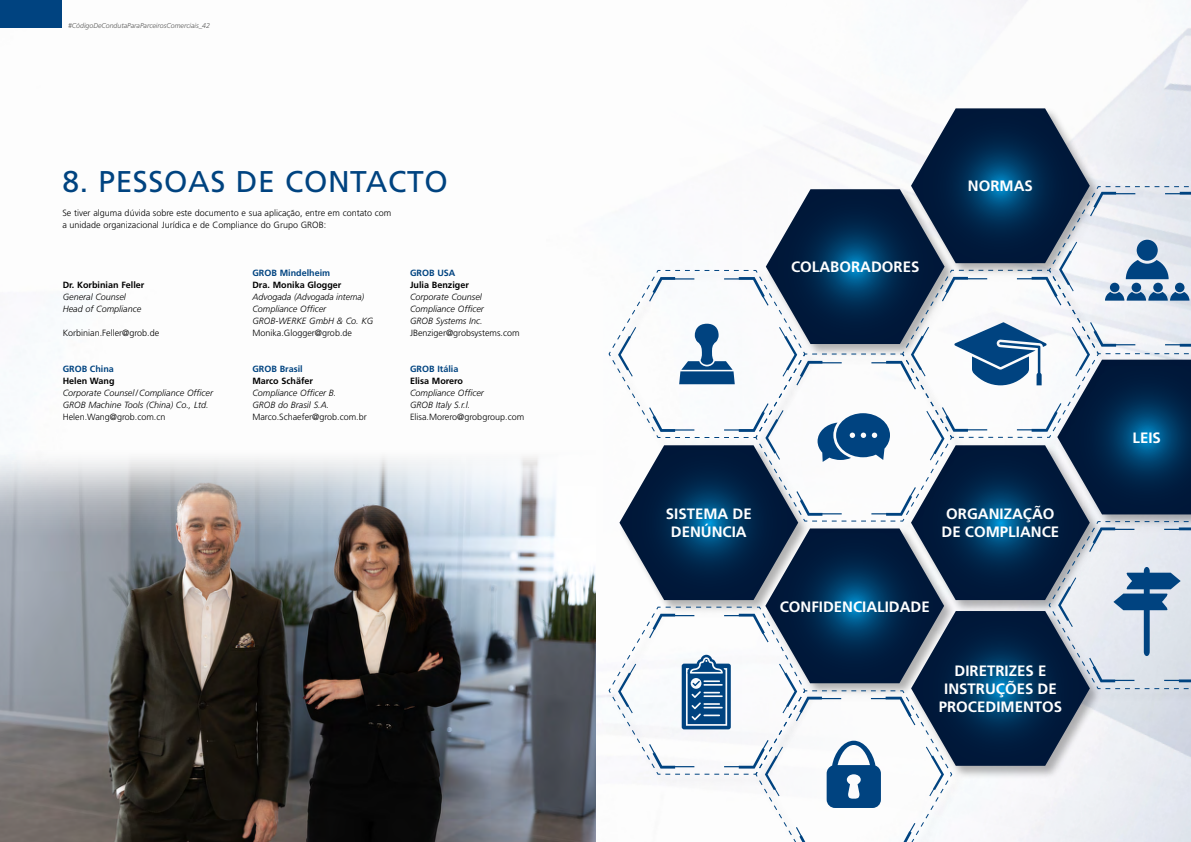
<style>
.page{position:relative;width:1191px;height:842px;background:#fff}
.page>*{position:absolute;margin:0;border:0;box-sizing:border-box;transform-origin:0 0}
.Headline{font:30px "Frutiger LT Pro";letter-spacing:.02em;color:#004380}
._03b_Grundtext_Versalien_blau_12pt{font:700 15px/18px "Frutiger LT Pro";color:#fff;text-align:center}
._02a_Subhead_Blau{font:italic 300 9px/12px "Frutiger LT Pro";color:#000}
._02a_Subhead_Blau-2{font:300 9px/12px "Frutiger LT Pro";color:#000}
._03b_Grundtext_Versalien_blau_12pt-2{font:italic 300 7px "Frutiger LT Pro";color:#575756}
.s1{font-weight:700;font-style:normal}
.s2{font-weight:700;font-style:normal;color:#004380}
.s3{font-style:normal}
</style>
<div class="page">
<img style="left:19px;top:0;width:1172px;height:842px">
<div style="left:0;top:0;width:62px;height:28px;background:#004380"></div>
<svg style="left:608px;top:108px;width:583px;height:734px"></svg>
<div style="left:1175px;top:283px;width:9px;height:9px;background:#004380;border-radius:50%"></div>
<img style="left:0;top:451px;width:595px;height:391px">
<p class="_03b_Grundtext_Versalien_blau_12pt-2" style="left:68px;top:22px;width:143px">#CódigoDeCondutaParaParceirosComerciais_42</p>
<p class="Headline" style="left:62px;top:164px;width:387px">8. PESSOAS DE CONTACTO</p>
<p class="_03b_Grundtext_Versalien_blau_12pt" style="left:968px;top:177px;width:66px">NORMAS</p>
<p class="_02a_Subhead_Blau-2" style="left:62px;top:207px;width:330px">Se tiver alguma dúvida sobre este documento e sua aplicação, entre em contato com a unidade organizacional Jurídica e de Compliance do Grupo GROB:</p>
<p class="_02a_Subhead_Blau" style="left:63px;top:279px;width:83px"><span class="s1">Dr. Korbinian Feller<br></span>General Counsel<br>Head of Compliance</p>
<p class="_02a_Subhead_Blau-2" style="left:63px;top:327px;width:98px">Korbinian.Feller@grob.de</p>
<p class="_02a_Subhead_Blau" style="left:63px;top:363px;width:152px"><span class="s2">GROB China<br></span><span class="s1">Helen Wang<br></span>Corporate Counsel/Compliance Officer<br>GROB Machine Tools (China) Co., Ltd.<br><span class="s3">Helen.Wang@grob.com.cn</span></p>
<p class="_02a_Subhead_Blau" style="left:252px;top:267px;width:123px"><span class="s2">GROB Mindelheim<br></span><span class="s1">Dra. Monika Glogger<br></span>Advogada (Advogada interna)<br>Compliance Officer<br>GROB-WERKE GmbH &amp; Co. KG<br><span class="s3">Monika.Glogger@grob.de</span></p>
<p class="_02a_Subhead_Blau" style="left:252px;top:363px;width:116px"><span class="s2">GROB Brasil<br></span><span class="s1">Marco Schäfer<br></span>Compliance Officer B.<br>GROB do Brasil S.A.<br><span class="s3">Marco.Schaefer@grob.com.br</span></p>
<p class="_02a_Subhead_Blau" style="left:410px;top:267px;width:111px"><span class="s2">GROB USA<br></span><span class="s1">Julia Benziger<br></span>Corporate Counsel<br>Compliance Officer<br>GROB Systems Inc.<br><span class="s3">JBenziger@grobsystems.com</span></p>
<p class="_02a_Subhead_Blau" style="left:410px;top:363px;width:116px"><span class="s2">GROB Itália<br></span><span class="s1">Elisa Morero<br></span>Compliance Officer<br>GROB Italy S.r.l.<br><span class="s3">Elisa.Morero@grobgroup.com</span></p>
<p class="_03b_Grundtext_Versalien_blau_12pt" style="left:791px;top:258px;width:130px">COLABORADORES</p>
<p class="_03b_Grundtext_Versalien_blau_12pt" style="left:666px;top:505px;width:87px">SISTEMA DE<br>DENÚNCIA</p>
<p class="_03b_Grundtext_Versalien_blau_12pt" style="left:941px;top:505px;width:119px">ORGANIZAÇÃO<br>DE COMPLIANCE</p>
<p class="_03b_Grundtext_Versalien_blau_12pt" style="left:779px;top:597px;width:152px">CONFIDENCIALIDADE</p>
<p class="_03b_Grundtext_Versalien_blau_12pt" style="left:938px;top:662px;width:125px">DIRETRIZES E<br>INSTRUÇÕES DE<br>PROCEDIMENTOS</p>
<p class="_03b_Grundtext_Versalien_blau_12pt" style="left:1132px;top:429px;width:30px">LEIS</p>
</div>
